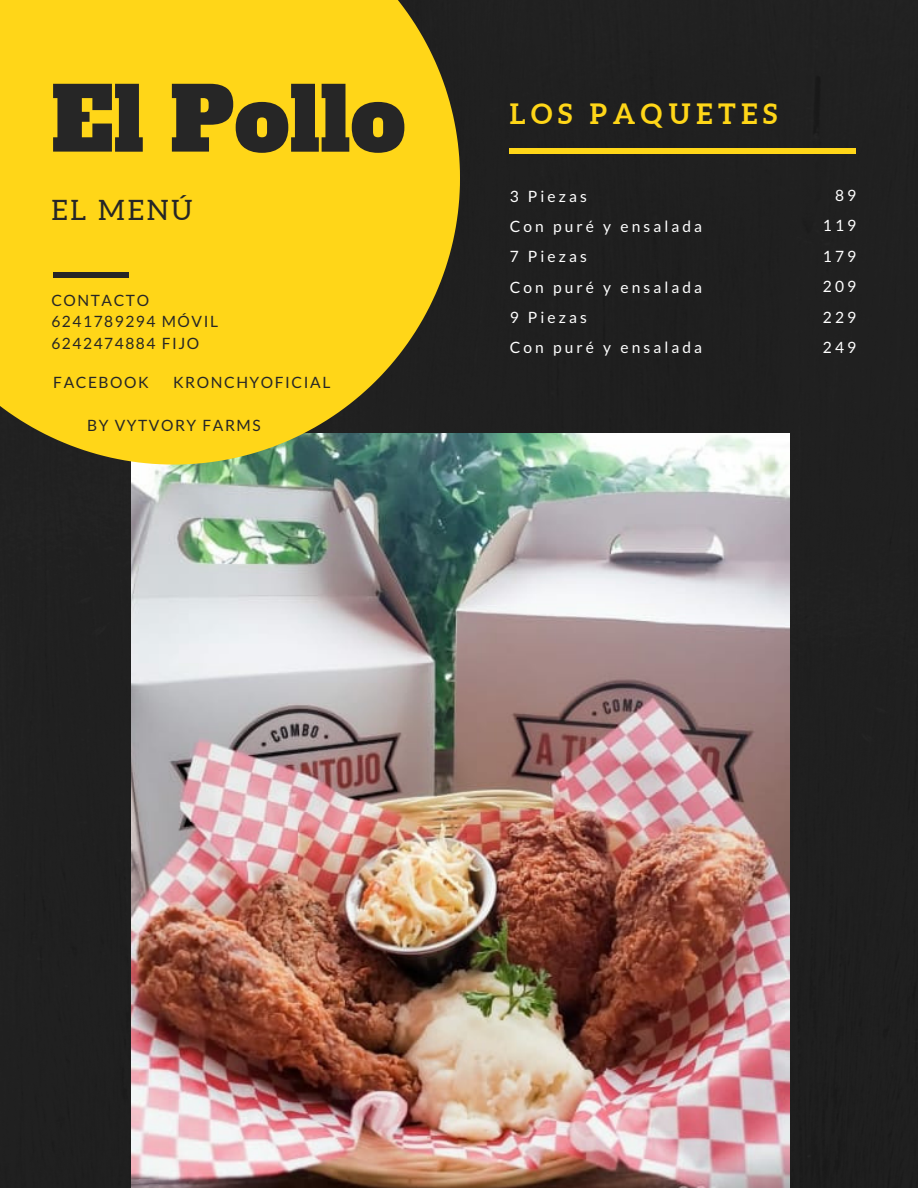
<style>
.page{position:relative;width:918px;height:1188px;background:#202020}
.page>*{position:absolute;margin:0;border:0;box-sizing:border-box;transform-origin:0 0}
.t1{font:87.15px "Alfa Slab One";color:#262626}
.t2{font:700 28.05px "Aleo";letter-spacing:.2em;color:#ffd618}
.t3{font:28.05px "Aleo";letter-spacing:.1em;color:#262626}
.t4{font:15.6px "Lato";letter-spacing:.2em;color:#fff}
.t5{font:15.6px "Lato";letter-spacing:.1em;color:#262626}
</style>
<div class="page">
<img style="left:131px;top:434px;width:658px;height:754px">
<svg style="left:0;top:0;width:460px;height:465px;fill:#ffd618"></svg>
<div style="left:53px;top:272px;width:76px;height:6px;background:#262626"></div>
<div style="left:510px;top:148px;width:346px;height:6px;background:#ffd618"></div>
<p class="t1" style="left:51px;top:61px;width:356px">El Pollo</p>
<p class="t3" style="left:51px;top:195px;width:143px">EL MENÚ</p>
<p class="t5" style="left:51px;top:291px;width:99px">CONTACTO</p>
<p class="t5" style="left:51px;top:312px;width:168px">6241789294 MÓVIL</p>
<p class="t5" style="left:51px;top:333px;width:149px">6242474884 FIJO</p>
<p class="t5" style="left:53px;top:373px;width:97px">FACEBOOK</p>
<p class="t5" style="left:173px;top:373px;width:159px">KRONCHYOFICIAL</p>
<p class="t5" style="left:87px;top:416px;width:175px">BY VYTVORY FARMS</p>
<p class="t2" style="left:510px;top:98px;width:269px">LOS PAQUETES</p>
<p class="t4" style="left:510px;top:186px;width:79px">3 Piezas</p>
<p class="t4" style="left:510px;top:217px;width:194px">Con puré y ensalada</p>
<p class="t4" style="left:510px;top:247px;width:79px">7 Piezas</p>
<p class="t4" style="left:510px;top:277px;width:194px">Con puré y ensalada</p>
<p class="t4" style="left:510px;top:308px;width:79px">9 Piezas</p>
<p class="t4" style="left:510px;top:338px;width:194px">Con puré y ensalada</p>
<p class="t4" style="left:835px;top:186px;width:23px">89</p>
<p class="t4" style="left:823px;top:216px;width:35px">119</p>
<p class="t4" style="left:823px;top:246px;width:35px">179</p>
<p class="t4" style="left:823px;top:277px;width:35px">209</p>
<p class="t4" style="left:823px;top:307px;width:35px">229</p>
<p class="t4" style="left:823px;top:338px;width:35px">249</p>
</div>
